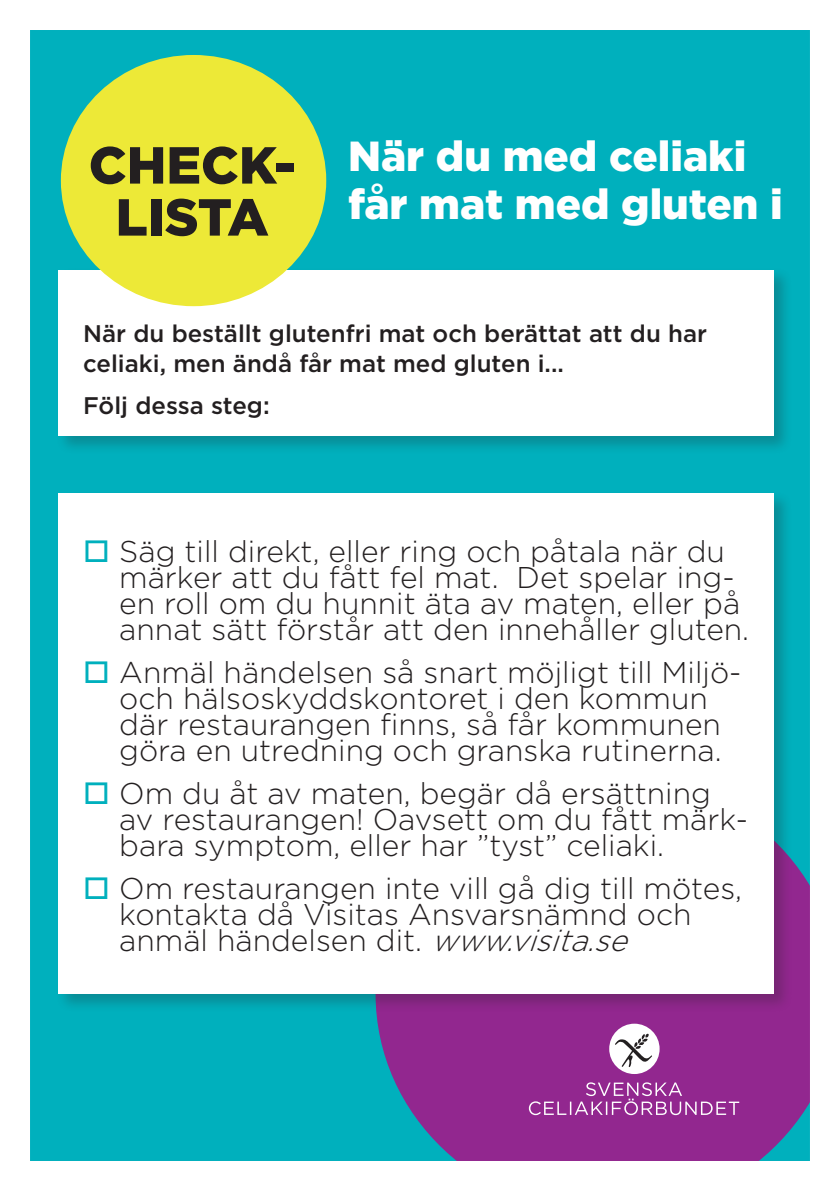
<style>
.page{position:relative;width:840px;height:1191px;background:#fff}
.page>*{position:absolute;margin:0;border:0;box-sizing:border-box;transform-origin:0 0}
.t1{font:900 52px/52px "Gotham";color:#231f20;text-align:center}
.Rubrik_1_-_vit{font:900 42px/48px "Gotham";color:#fff}
.t2{font:300 30px/26px "Gotham";color:#231f20}
.Ingress{font:500 24px/30px "Gotham";color:#231f20}
.s1{font-style:italic}
</style>
<div class="page">
<div style="left:28px;top:28px;width:783px;height:1134px;background:#00b0bd"></div>
<svg style="left:376px;top:860px;width:432px;height:300px;fill:#92278f"></svg>
<svg style="left:528px;top:1082px;width:210px;height:33px"></svg>
<div style="left:609px;top:1023px;width:50px;height:51px;background:#fff;border-radius:50%"></div>
<svg style="left:614px;top:1033px;width:38px;height:34px"></svg>
<div style="left:56px;top:267px;width:736px;height:188px;background:#231f20;opacity:.25"></div>
<div style="left:59px;top:270px;width:714px;height:165px;background:#fff"></div>
<div style="left:56px;top:491px;width:736px;height:522px;background:#231f20;opacity:.25"></div>
<div style="left:59px;top:494px;width:714px;height:500px;background:#fff"></div>
<div style="left:61px;top:55px;width:265px;height:251px;background:#ede937;border-radius:50%"></div>
<p class="t1" style="left:89px;top:139px;width:208px">CHECK-<br>LISTA</p>
<p class="Rubrik_1_-_vit" style="left:348px;top:131px;width:436px">När du med celiaki får mat med gluten i</p>
<p class="Ingress" style="left:83px;top:319px;width:625px">När du beställt glutenfri mat och berättat att du har celiaki, men ändå får mat med gluten i...</p>
<p class="Ingress" style="left:83px;top:390px;width:188px">Följ dessa steg:</p>
<p class="t2" style="left:119px;top:538px;width:631px">Säg till direkt, eller ring och påtala när du märker att du fått fel mat. Det spelar ing&shy;en roll om du hunnit äta av maten, eller på annat sätt förstår att den innehåller gluten.</p>
<p class="t2" style="left:119px;top:659px;width:623px">Anmäl händelsen så snart möjligt till Miljö&shy;och hälsoskyddskontoret i den kommun där restaurangen finns, så får kommunen göra en utredning och granska rutinerna.</p>
<p class="t2" style="left:119px;top:780px;width:629px">Om du åt av maten, begär då ersättning av restaurangen! Oavsett om du fått märk&shy;bara symptom, eller har ”tyst” celiaki.</p>
<p class="t2" style="left:119px;top:875px;width:624px">Om restaurangen inte vill gå dig till mötes, kontakta då Visitas Ansvarsnämnd och anmäl händelsen dit. <span class="s1">www.visita.se</span></p>
</div>
